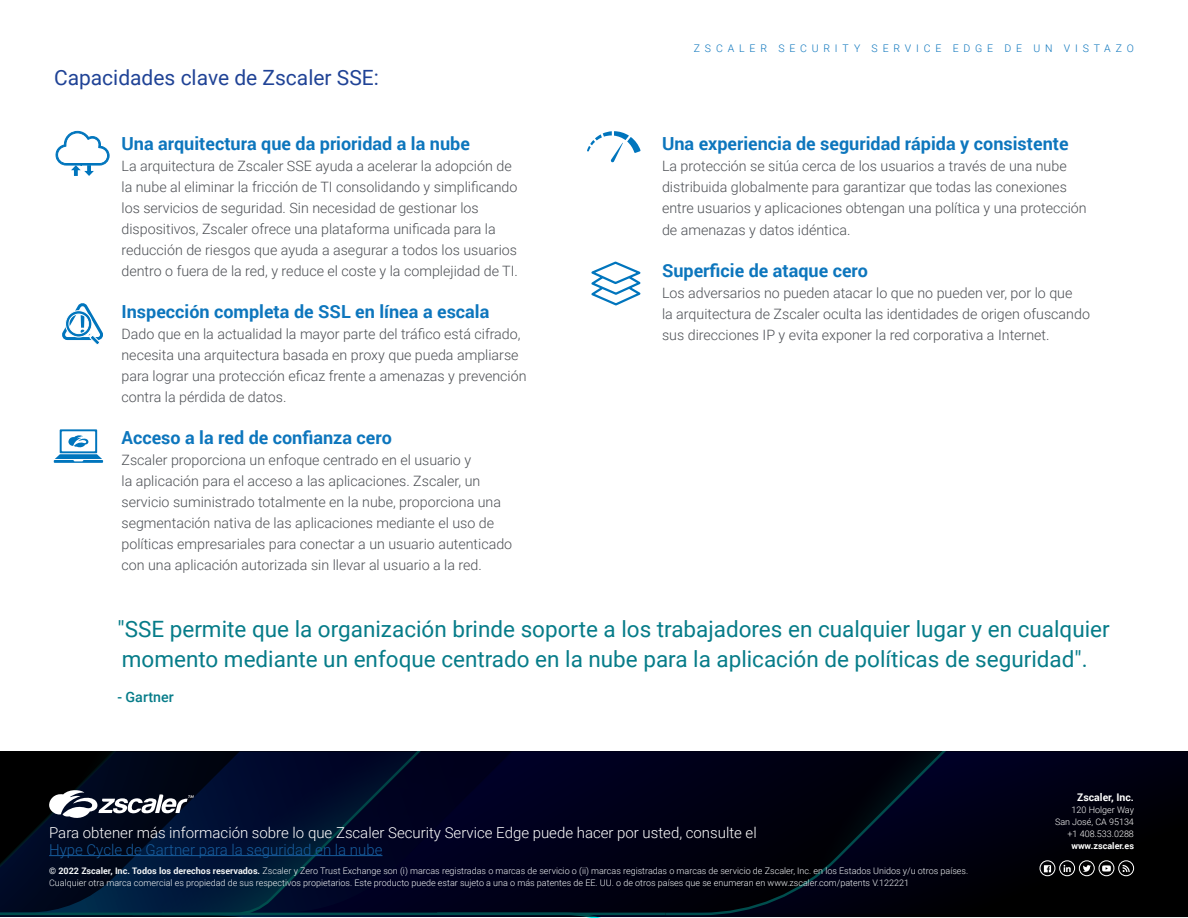
<style>
.page{position:relative;width:1188px;height:918px;background:#fff}
.page>*{position:absolute;margin:0;border:0;box-sizing:border-box;transform-origin:0 0}
.Quote_1{font:22.5px/30px "Roboto";color:#067c89}
.t1{font:21px "Roboto";color:#204396}
.t2{font:700 18px "Roboto";color:#0d76bd}
.Column_Style_2{font:300 15px/16.5px "Roboto";color:#fff}
.Body_Copy{font:300 14.25px/21px "Roboto";color:#4c4f54}
.Bullet_Points_-_Clos{font:300 14.25px/21px "Roboto";color:#4c4f54}
.Quote_1-2{font:500 14.25px "Roboto";color:#067c89}
.header_footer_Style{font:300 10.5px "Roboto";letter-spacing:.46em;color:#0d76bd}
.Paragraph{font:700 10.5px "Roboto";color:#fff}
.Legal_Footer_-_Back{font:300 9px/12px "Roboto";color:#f3f6f7}
.Paragraph-2{font:300 9px "Roboto";color:#fff}
.Paragraph-3{font:700 9px "Roboto";color:#fff}
.s1{color:#175d9e}
.s2{font-weight:700}
</style>
<div class="page">
<svg style="left:0;top:751px;width:1188px;height:166px;background:#000519"></svg>
<hr style="left:49px;top:855px;width:333px;height:1px;background:#175d9e">
<svg style="left:1102px;top:865px;width:9px;height:7px"></svg>
<div style="left:1099px;top:860px;width:15px;height:16px;border:1px solid #fff;border-radius:50%"></div>
<div style="left:1040px;top:860px;width:15px;height:16px;border:1px solid #fff;border-radius:50%"></div>
<svg style="left:1044px;top:865px;width:7px;height:7px"></svg>
<div style="left:1059px;top:860px;width:16px;height:16px;border:1px solid #fff;border-radius:50%"></div>
<svg style="left:1064px;top:865px;width:7px;height:7px"></svg>
<div style="left:1079px;top:860px;width:16px;height:16px;border:1px solid #fff;border-radius:50%"></div>
<svg style="left:1083px;top:865px;width:8px;height:7px"></svg>
<div style="left:1118px;top:860px;width:16px;height:16px;border:1px solid #fff;border-radius:50%"></div>
<svg style="left:1123px;top:865px;width:7px;height:7px"></svg>
<svg style="left:49px;top:788px;width:145px;height:32px"></svg>
<svg style="left:62px;top:303px;width:41px;height:42px"></svg>
<svg style="left:54px;top:429px;width:49px;height:34px"></svg>
<svg style="left:587px;top:131px;width:54px;height:32px"></svg>
<svg style="left:56px;top:131px;width:53px;height:45px"></svg>
<svg style="left:591px;top:261px;width:50px;height:45px"></svg>
<h3 class="t1" style="left:54px;top:63px;width:326px">Capacidades clave de Zscaler SSE:</h3>
<h4 class="t2" style="left:122px;top:131px;width:350px">Una arquitectura que da prioridad a la nube</h4>
<p class="Bullet_Points_-_Clos" style="left:122px;top:155px;width:398px">La arquitectura de Zscaler SSE ayuda a acelerar la adopción de la nube al eliminar la fricción de TI consolidando y simplificando los servicios de seguridad. Sin necesidad de gestionar los dispositivos, Zscaler ofrece una plataforma unificada para la reducción de riesgos que ayuda a asegurar a todos los usuarios dentro o fuera de la red, y reduce el coste y la complejidad de TI.</p>
<h4 class="t2" style="left:122px;top:299px;width:369px">Inspección completa de SSL en línea a escala</h4>
<p class="Body_Copy" style="left:122px;top:323px;width:407px">Dado que en la actualidad la mayor parte del tráfico está cifrado, necesita una arquitectura basada en proxy que pueda ampliarse para lograr una protección eficaz frente a amenazas y prevención contra la pérdida de datos.</p>
<h4 class="t2" style="left:122px;top:425px;width:272px">Acceso a la red de confianza cero</h4>
<p class="Body_Copy" style="left:122px;top:449px;width:392px">Zscaler proporciona un enfoque centrado en el usuario y<br>la aplicación para el acceso a las aplicaciones. Zscaler, un servicio suministrado totalmente en la nube, proporciona una segmentación nativa de las aplicaciones mediante el uso de políticas empresariales para conectar a un usuario autenticado con una aplicación autorizada sin llevar al usuario a la red.</p>
<p class="header_footer_Style" style="left:694px;top:41px;width:441px">ZSCALER SECURITY SERVICE EDGE DE UN VISTAZO</p>
<h4 class="t2" style="left:662px;top:131px;width:408px">Una experiencia de seguridad rápida y consistente</h4>
<p class="Body_Copy" style="left:662px;top:155px;width:426px">La protección se sitúa cerca de los usuarios a través de una nube distribuida globalmente para garantizar que todas las conexiones entre usuarios y aplicaciones obtengan una política y una protección de amenazas y datos idéntica.</p>
<h4 class="t2" style="left:662px;top:258px;width:208px">Superficie de ataque cero</h4>
<p class="Body_Copy" style="left:662px;top:282px;width:429px">Los adversarios no pueden atacar lo que no pueden ver, por lo que<br>la arquitectura de Zscaler oculta las identidades de origen ofuscando sus direcciones IP y evita exponer la red corporativa a Internet.</p>
<p class="Quote_1" style="left:118px;top:613px;width:994px">"SSE permite que la organización brinde soporte a los trabajadores en cualquier lugar y en cualquier momento mediante un enfoque centrado en la nube para la aplicación de políticas de seguridad".</p>
<p class="Quote_1-2" style="left:117px;top:687px;width:58px">- Gartner</p>
<p class="Column_Style_2" style="left:49px;top:824px;width:709px">Para obtener más información sobre lo que Zscaler Security Service Edge puede hacer por usted, consulte el<br><span class="s1">Hype Cycle de Gartner para la seguridad en la nube</span></p>
<p class="Legal_Footer_-_Back" style="left:49px;top:864px;width:921px"><span class="s2">© 2022 Zscaler, Inc. Todos los derechos reservados.</span> Zscaler y Zero Trust Exchange son (i) marcas registradas o marcas de servicio o (ii) marcas registradas o marcas de servicio de Zscaler, Inc. en los Estados Unidos y/u otros países.<br>Cualquier otra marca comercial es propiedad de sus respectivos propietarios. Este producto puede estar sujeto a una o más patentes de EE. UU. o de otros países que se enumeran en www.zscaler.com/patents V.122221</p>
<p class="Paragraph" style="left:1077px;top:790px;width:58px">Zscaler, Inc.</p>
<p class="Paragraph-2" style="left:1072px;top:804px;width:64px">120 Holger Way</p>
<p class="Paragraph-2" style="left:1055px;top:816px;width:80px">San José, CA 95134</p>
<p class="Paragraph-2" style="left:1068px;top:828px;width:68px">+1 408.533.0288</p>
<p class="Paragraph-3" style="left:1071px;top:840px;width:64px">www.zscaler.es</p>
</div>
